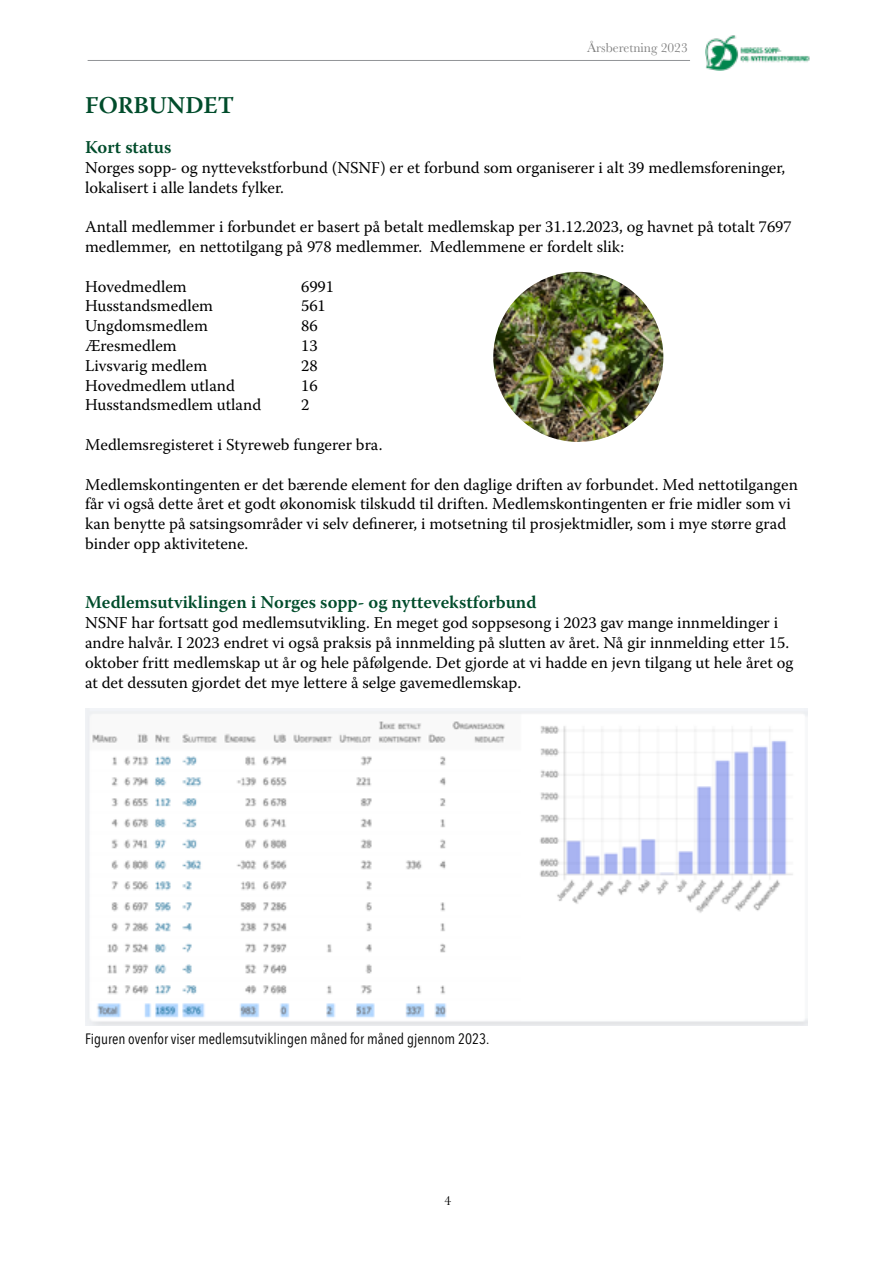
<style>
.page{position:relative;width:893px;height:1263px;background:#fff}
.page>*{position:absolute;margin:0;border:0;box-sizing:border-box;transform-origin:0 0}
.Over_1{font:600 24px "Warnock Pro";color:#004c2b}
.Nivå_2{font:600 18px "Warnock Pro";color:#004c2b}
.Brødtekst{font:16.5px/19.8px "Warnock Pro";color:#000}
.Bildetekst{font:15px "Avenir Next Condensed";color:#000}
.t1{font:13.5px "Baskerville";color:#808080}
.t2{font:13.5px "Baskerville";color:#000}
</style>
<div class="page">
<img style="left:705px;top:35px;width:105px;height:36px">
<hr style="left:88px;top:60px;width:602px;height:1px;background:#939598">
<img style="left:85px;top:709px;width:723px;height:316px">
<img style="left:493px;top:272px;width:170px;height:170px;border-radius:85px">
<p class="t1" style="left:587px;top:39px;width:102px">Årsberetning 2023</p>
<p class="Over_1" style="left:85px;top:91px;width:151px">FORBUNDET</p>
<p class="Nivå_2" style="left:85px;top:136px;width:88px">Kort status</p>
<p class="Brødtekst" style="left:85px;top:157px;width:702px">Norges sopp- og nyttevekstforbund (NSNF) er et forbund som organiserer i alt 39 medlemsforeninger, lokalisert i alle landets fylker.</p>
<p class="Brødtekst" style="left:85px;top:217px;width:708px">Antall medlemmer i forbundet er basert på betalt medlemskap per 31.12.2023, og havnet på totalt 7697 medlemmer, en nettotilgang på 978 medlemmer. Medlemmene er fordelt slik:</p>
<p class="Brødtekst" style="left:85px;top:276px;width:103px">Hovedmedlem</p>
<p class="Brødtekst" style="left:301px;top:276px;width:35px">6991</p>
<p class="Brødtekst" style="left:85px;top:296px;width:129px">Husstandsmedlem</p>
<p class="Brødtekst" style="left:301px;top:296px;width:26px">561</p>
<p class="Brødtekst" style="left:85px;top:316px;width:124px">Ungdomsmedlem</p>
<p class="Brødtekst" style="left:301px;top:316px;width:18px">86</p>
<p class="Brødtekst" style="left:85px;top:335px;width:93px">Æresmedlem</p>
<p class="Brødtekst" style="left:301px;top:335px;width:18px">13</p>
<p class="Brødtekst" style="left:85px;top:355px;width:124px">Livsvarig medlem</p>
<p class="Brødtekst" style="left:301px;top:355px;width:18px">28</p>
<p class="Brødtekst" style="left:85px;top:375px;width:151px">Hovedmedlem utland</p>
<p class="Brødtekst" style="left:301px;top:375px;width:18px">16</p>
<p class="Brødtekst" style="left:85px;top:395px;width:178px">Husstandsmedlem utland</p>
<p class="Brødtekst" style="left:301px;top:395px;width:10px">2</p>
<p class="Brødtekst" style="left:85px;top:434px;width:299px">Medlemsregisteret i Styreweb fungerer bra.</p>
<p class="Brødtekst" style="left:85px;top:474px;width:714px">Medlemskontingenten er det bærende element for den daglige driften av forbundet. Med nettotilgangen får vi også dette året et godt økonomisk tilskudd til driften. Medlemskontingenten er frie midler som vi kan benytte på satsingsområder vi selv definerer, i motsetning til prosjektmidler, som i mye større grad binder opp aktivitetene.</p>
<p class="Nivå_2" style="left:85px;top:592px;width:453px">Medlemsutviklingen i Norges sopp- og nyttevekstforbund</p>
<p class="Brødtekst" style="left:85px;top:613px;width:710px">NSNF har fortsatt god medlemsutvikling. En meget god soppsesong i 2023 gav mange innmeldinger i andre halvår. I 2023 endret vi også praksis på innmelding på slutten av året. Nå gir innmelding etter 15. oktober fritt medlemskap ut år og hele påfølgende. Det gjorde at vi hadde en jevn tilgang ut hele året og at det dessuten gjordet det mye lettere å selge gavemedlemskap.</p>
<p class="Bildetekst" style="left:85px;top:1026px;width:406px">Figuren ovenfor viser medlemsutviklingen måned for måned gjennom 2023.</p>
<p class="t2" style="left:444px;top:1192px;width:8px">4</p>
</div>
